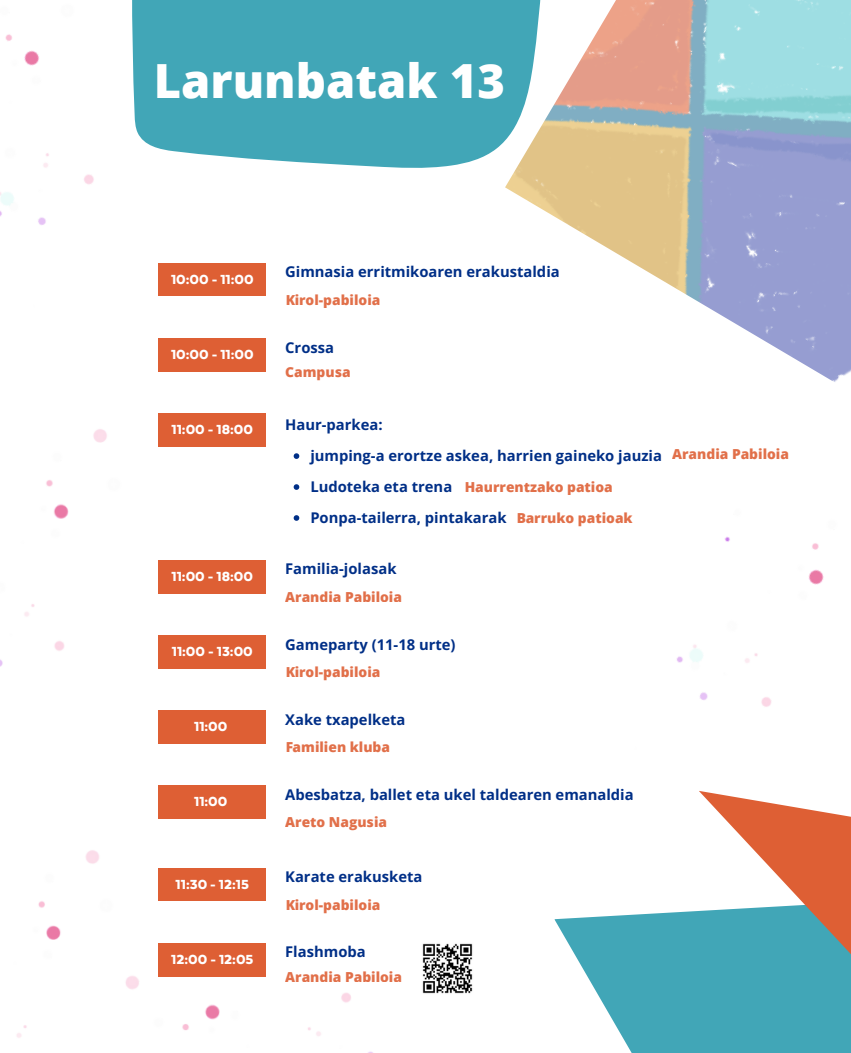
<style>
.page{position:relative;width:851px;height:1053px;background:#fff}
.page>*{position:absolute;margin:0;border:0;box-sizing:border-box;transform-origin:0 0}
.t1{font:800 47.12px "Open Sans";color:#fff}
.t2{font:900 15.25px "Texta";color:#fff}
.t3{font:700 14.75px "Open Sans";color:#002f87}
.t4{font:800 13.75px "Open Sans";color:#de5f34}
</style>
<div class="page">
<div style="left:159px;top:263px;width:107px;height:33px;background:#de5f34"></div>
<img style="left:505px;top:0;width:345px;height:382px">
<svg style="left:194px;top:0;width:350px;height:169px;background:#4eacbb"></svg>
<div style="left:159px;top:338px;width:107px;height:33px;background:#de5f34"></div>
<div style="left:159px;top:413px;width:107px;height:33px;background:#de5f34"></div>
<div style="left:159px;top:560px;width:107px;height:33px;background:#de5f34"></div>
<div style="left:159px;top:710px;width:107px;height:33px;background:#de5f34"></div>
<div style="left:159px;top:785px;width:107px;height:33px;background:#de5f34"></div>
<div style="left:159px;top:868px;width:107px;height:33px;background:#de5f34"></div>
<img style="left:132px;top:943px;width:241px;height:110px">
<div style="left:159px;top:943px;width:107px;height:33px;background:#de5f34"></div>
<img style="left:422px;top:943px;width:51px;height:51px">
<div style="left:159px;top:635px;width:107px;height:33px;background:#de5f34"></div>
<svg style="left:554px;top:911px;width:144px;height:142px;fill:#41a6b7"></svg>
<svg style="left:698px;top:817px;width:152px;height:236px;fill:#41a6b7"></svg>
<img style="left:676px;top:536px;width:174px;height:281px">
<img style="left:17px;top:850px;width:115px;height:188px">
<img style="left:0;top:0;width:194px;height:296px">
<img style="left:0;top:429px;width:107px;height:238px">
<svg style="left:293px;top:453px;width:6px;height:6px"></svg>
<svg style="left:293px;top:484px;width:6px;height:6px"></svg>
<svg style="left:293px;top:515px;width:6px;height:6px"></svg>
<p class="t1" style="left:154px;top:48px;width:352px">Larunbatak 13</p>
<p class="t2" style="left:171px;top:268px;width:84px">10:00 - 11:00</p>
<p class="t2" style="left:171px;top:343px;width:84px">10:00 - 11:00</p>
<p class="t2" style="left:171px;top:418px;width:83px">11:00 - 18:00</p>
<p class="t2" style="left:171px;top:565px;width:83px">11:00 - 18:00</p>
<p class="t2" style="left:172px;top:640px;width:82px">11:00 - 13:00</p>
<p class="t2" style="left:194px;top:715px;width:35px">11:00</p>
<p class="t2" style="left:194px;top:790px;width:35px">11:00</p>
<p class="t2" style="left:176px;top:873px;width:75px">11:30 - 12:15</p>
<p class="t2" style="left:171px;top:948px;width:84px">12:00 - 12:05</p>
<p class="t3" style="left:285px;top:262px;width:276px">Gimnasia erritmikoaren erakustaldia</p>
<p class="t4" style="left:285px;top:290px;width:97px">Kirol-pabiloia</p>
<p class="t3" style="left:285px;top:337px;width:50px">Crossa</p>
<p class="t4" style="left:285px;top:362px;width:67px">Campusa</p>
<p class="t3" style="left:285px;top:414px;width:99px">Haur-parkea:</p>
<p class="t3" style="left:310px;top:445px;width:353px">jumping-a erortze askea, harrien gaineko jauzia</p>
<p class="t3" style="left:310px;top:476px;width:143px">Ludoteka eta trena</p>
<p class="t3" style="left:310px;top:507px;width:198px">Ponpa-tailerra, pintakarak</p>
<p class="t4" style="left:464px;top:477px;width:150px">Haurrentzako patioa</p>
<p class="t4" style="left:516px;top:508px;width:118px">Barruko patioak</p>
<p class="t4" style="left:672px;top:445px;width:118px">Arandia Pabiloia</p>
<p class="t3" style="left:285px;top:559px;width:113px">Familia-jolasak</p>
<p class="t4" style="left:285px;top:587px;width:118px">Arandia Pabiloia</p>
<p class="t3" style="left:285px;top:634px;width:172px">Gameparty (11-18 urte)</p>
<p class="t4" style="left:285px;top:662px;width:97px">Kirol-pabiloia</p>
<p class="t3" style="left:285px;top:709px;width:122px">Xake txapelketa</p>
<p class="t4" style="left:285px;top:737px;width:106px">Familien kluba</p>
<p class="t3" style="left:285px;top:784px;width:350px">Abesbatza, ballet eta ukel taldearen emanaldia</p>
<p class="t4" style="left:285px;top:812px;width:103px">Areto Nagusia</p>
<p class="t3" style="left:285px;top:866px;width:139px">Karate erakusketa</p>
<p class="t4" style="left:285px;top:895px;width:97px">Kirol-pabiloia</p>
<p class="t3" style="left:285px;top:942px;width:82px">Flashmoba</p>
<p class="t4" style="left:285px;top:967px;width:118px">Arandia Pabiloia</p>
</div>
